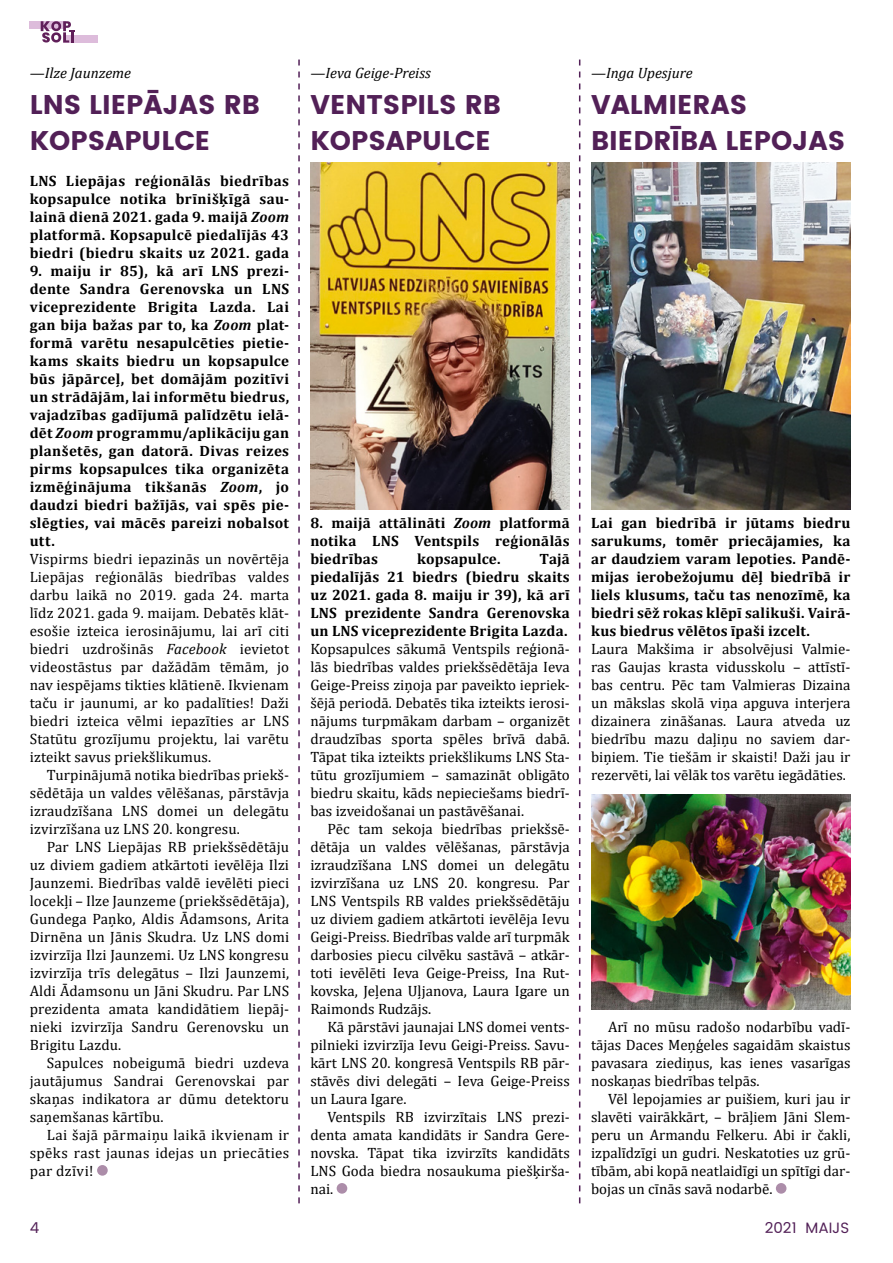
<style>
.page{position:relative;width:893px;height:1263px;background:#fff}
.page>*{position:absolute;margin:0;border:0;box-sizing:border-box;transform-origin:0 0}
.t1{font:700 27px/36px "Poppins";color:#522057}
.t2{font:15px/18px "Cambria";color:#000;text-align:justify}
.t3{font:700 15px/18px "Cambria";letter-spacing:.015em;color:#000;text-align:justify}
.t4{font:italic 15px "Cambria";color:#000}
.t5{font:15px "Poppins";color:#522057}
.s1{font-style:italic}
</style>
<div class="page">
<div style="left:97px;top:1165px;width:11px;height:11px;background:#ac8da9;border-radius:50%"></div>
<div style="left:776px;top:1183px;width:10px;height:11px;background:#ac8da9;border-radius:50%"></div>
<svg style="left:579px;top:60px;width:1px;height:1143px"></svg>
<svg style="left:298px;top:60px;width:2px;height:1143px"></svg>
<div style="left:337px;top:1183px;width:10px;height:11px;background:#ac8da9;border-radius:50%"></div>
<img style="left:310px;top:163px;width:260px;height:347px">
<img style="left:591px;top:163px;width:259px;height:347px">
<img style="left:591px;top:794px;width:259px;height:216px">
<div style="left:30px;top:21px;width:36px;height:8px;background:#ddbcdb"></div>
<div style="left:63px;top:35px;width:35px;height:8px;background:#ddbcdb"></div>
<svg style="left:41px;top:21px;width:34px;height:22px"></svg>
<p class="t4" style="left:30px;top:62px;width:103px">—Ilze Jaunzeme</p>
<h1 class="t1" style="left:30px;top:86px;width:232px">LNS LIEPĀJAS RB<br>KOPSAPULCE</h1>
<p class="t3" style="left:30px;top:171px;width:261px">LNS Liepājas reģionālās biedrības kopsapulce notika brīnišķīgā sau&shy;lainā dienā 2021. gada 9. maijā <span class="s1">Zoom </span>platformā. Kopsapulcē piedalījās 43 biedri (biedru skaits uz 2021. gada</p>
<p class="t3" style="left:30px;top:261px;width:261px">9. maiju ir 85), kā arī LNS prezi&shy;dente Sandra Gerenovska un LNS viceprezidente Brigita Lazda. Lai gan bija bažas par to, ka <span class="s1">Zoom</span> plat&shy;formā varētu nesapulcēties pietie&shy;kams skaits biedru un kopsapulce būs jāpārceļ, bet domājām pozitīvi un strādājām, lai informētu biedrus, vajadzības gadījumā palīdzētu ielā&shy;dēt <span class="s1">Zoom</span> programmu/aplikāciju gan planšetēs, gan datorā. Divas reizes pirms kopsapulces tika organizēta izmēģinājuma tikšanās <span class="s1">Zoom</span>, jo daudzi biedri bažījās, vai spēs pie&shy;slēgties, vai mācēs pareizi nobalsot utt.</p>
<p class="t2" style="left:30px;top:549px;width:261px">Vispirms biedri iepazinās un novērtēja Liepājas reģionālās biedrības valdes darbu laikā no 2019. gada 24. marta līdz 2021. gada 9. maijam. Debatēs klāt&shy;esošie izteica ierosinājumu, lai arī citi biedri uzdrošinās <span class="s1">Facebook</span> ievietot videostāstus par dažādām tēmām, jo nav iespējams tikties klātienē. Ikvienam taču ir jaunumi, ar ko padalīties! Daži biedri izteica vēlmi iepazīties ar LNS Statūtu grozījumu projektu, lai varētu izteikt savus priekšlikumus.</p>
<p class="t2" style="left:30px;top:765px;width:261px;text-indent:17px">Turpinājumā notika biedrības priekš&shy;sēdētāja un valdes vēlēšanas, pārstāvja izraudzīšana LNS domei un delegātu izvirzīšana uz LNS 20. kongresu.</p>
<p class="t2" style="left:30px;top:837px;width:261px;text-indent:17px">Par LNS Liepājas RB priekšsēdētāju uz diviem gadiem atkārtoti ievēlēja Ilzi Jaunzemi. Biedrības valdē ievēlēti pieci locekļi – Ilze Jaunzeme (priekšsēdētāja), Gundega Paņko, Aldis Ādamsons, Arita Dirnēna un Jānis Skudra. Uz LNS domi izvirzīja Ilzi Jaunzemi. Uz LNS kongresu izvirzīja trīs delegātus – Ilzi Jaunzemi, Aldi Ādamsonu un Jāni Skudru. Par LNS prezidenta amata kandidātiem liepāj&shy;nieki izvirzīja Sandru Gerenovsku un Brigitu Lazdu.</p>
<p class="t2" style="left:30px;top:1053px;width:261px;text-indent:17px">Sapulces nobeigumā biedri uzdeva jautājumus Sandrai Gerenovskai par skaņas indikatora ar dūmu detektoru saņemšanas kārtību.</p>
<p class="t2" style="left:30px;top:1125px;width:261px;text-indent:17px">Lai šajā pārmaiņu laikā ikvienam ir spēks rast jaunas idejas un priecāties par dzīvi!</p>
<p class="t4" style="left:310px;top:62px;width:122px">—Ieva Geige-Preiss</p>
<h1 class="t1" style="left:310px;top:86px;width:192px">VENTSPILS RB<br>KOPSAPULCE</h1>
<p class="t3" style="left:310px;top:513px;width:261px">8. maijā attālināti <span class="s1">Zoom</span> platformā notika LNS Ventspils reģionālās biedrības</p>
<p class="t3" style="left:417px;top:549px;width:85px">kopsapulce.</p>
<p class="t3" style="left:310px;top:549px;width:261px;text-indent:229px">Tajā piedalījās 21 biedrs (biedru skaits uz 2021. gada 8. maiju ir 39), kā arī LNS prezidente Sandra Gerenovska un LNS viceprezidente Brigita Lazda.</p>
<p class="t2" style="left:310px;top:639px;width:261px">Kopsapulces sākumā Ventspils reģionā&shy;lās biedrības valdes priekšsēdētāja Ieva Geige-Preiss ziņoja par paveikto iepriek&shy;šējā periodā. Debatēs tika izteikts ierosi&shy;nājums turpmākam darbam – organizēt draudzības sporta spēles brīvā dabā.<br>Tāpat tika izteikts priekšlikums LNS Sta&shy;tūtu grozījumiem – samazināt obligāto biedru skaitu, kāds nepieciešams biedrī&shy;bas izveidošanai un pastāvēšanai.</p>
<p class="t2" style="left:310px;top:819px;width:261px;text-indent:17px">Pēc tam sekoja biedrības priekšsē&shy;dētāja un valdes vēlēšanas, pārstāvja izraudzīšana LNS domei un delegātu izvirzīšana uz LNS 20. kongresu. Par LNS Ventspils RB valdes priekšsēdētāju uz diviem gadiem atkārtoti ievēlēja Ievu Geigi-Preiss. Biedrības valde arī turpmāk darbosies piecu cilvēku sastāvā – atkār&shy;toti ievēlēti Ieva Geige-Preiss, Ina Rut&shy;kovska, Jeļena Uļjanova, Laura Igare un Raimonds Rudzājs.</p>
<p class="t2" style="left:310px;top:1017px;width:261px;text-indent:17px">Kā pārstāvi jaunajai LNS domei vents&shy;pilnieki izvirzīja Ievu Geigi-Preiss. Savu&shy;kārt LNS 20. kongresā Ventspils RB pār&shy;stāvēs divi delegāti – Ieva Geige-Preiss un Laura Igare.</p>
<p class="t2" style="left:310px;top:1107px;width:261px;text-indent:17px">Ventspils RB izvirzītais LNS prezi&shy;denta amata kandidāts ir Sandra Gere&shy;novska. Tāpat tika izvirzīts kandidāts LNS Goda biedra nosaukuma piešķirša&shy;nai.</p>
<p class="t4" style="left:591px;top:62px;width:103px">—Inga Upesjure</p>
<h1 class="t1" style="left:591px;top:86px;width:256px">VALMIERAS<br>BIEDRĪBA LEPOJAS</h1>
<p class="t3" style="left:591px;top:513px;width:261px">Lai gan biedrībā ir jūtams biedru sarukums, tomēr priecājamies, ka ar daudziem varam lepoties. Pandē&shy;mijas ierobežojumu dēļ biedrībā ir liels klusums, taču tas nenozīmē, ka biedri sēž rokas klēpī salikuši. Vairā&shy;kus biedrus vēlētos īpaši izcelt.</p>
<p class="t2" style="left:591px;top:639px;width:261px">Laura Makšima ir absolvējusi Valmie&shy;ras Gaujas krasta vidusskolu – attīstī&shy;bas centru. Pēc tam Valmieras Dizaina un mākslas skolā viņa apguva interjera dizainera zināšanas. Laura atveda uz biedrību mazu daļiņu no saviem dar&shy;biņiem. Tie tiešām ir skaisti! Daži jau ir rezervēti, lai vēlāk tos varētu iegādāties.</p>
<p class="t2" style="left:591px;top:1017px;width:261px;text-indent:17px">Arī no mūsu radošo nodarbību vadī&shy;tājas Daces Meņģeles sagaidām skaistus pavasara ziediņus, kas ienes vasarīgas noskaņas biedrības telpās.</p>
<p class="t2" style="left:591px;top:1089px;width:261px;text-indent:17px">Vēl lepojamies ar puišiem, kuri jau ir slavēti vairākkārt, – brāļiem Jāni Slem&shy;peru un Armandu Felkeru. Abi ir čakli, izpalīdzīgi un gudri. Neskatoties uz grū&shy;tībām, abi kopā neatlaidīgi un spītīgi dar&shy;bojas un cīnās savā nodarbē.</p>
<p class="t5" style="left:30px;top:1217px;width:11px">4</p>
<p class="t5" style="left:765px;top:1217px;width:86px">2021 MAIJS</p>
</div>
